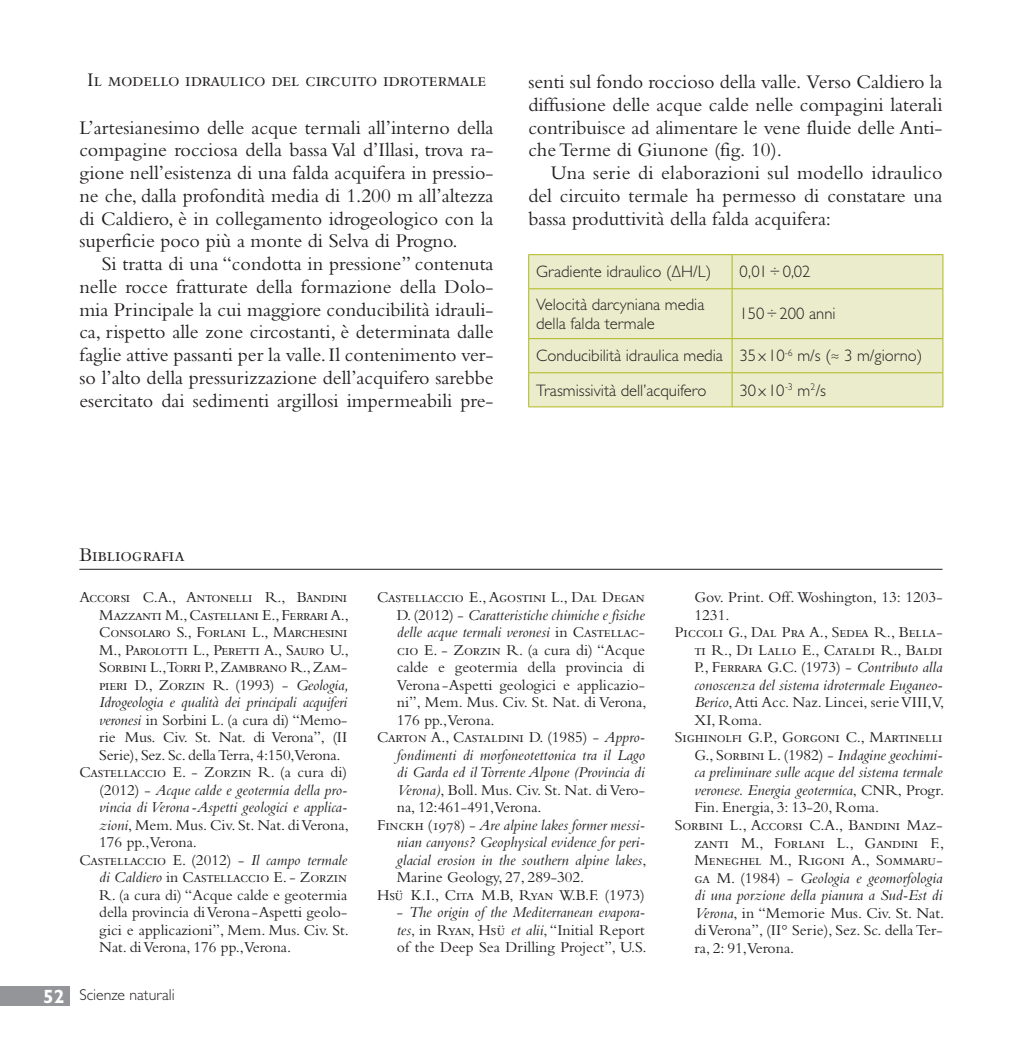
<style>
.page{position:relative;width:1017px;height:1042px;background:#fff}
.page>*{position:absolute;margin:0;border:0;box-sizing:border-box;transform-origin:0 0}
.t1{font:20.12px/22.8px "Bembo Std";color:#231f20;text-align:justify}
.t2{font:20.12px "Bembo SC";letter-spacing:-.015em;color:#231f20}
.t3{font:300 16.62px/19.2px "Gill Sans Std";color:#231f20}
.t4{font:15.75px/17.5px "Bembo Std";letter-spacing:-.01em;color:#231f20;text-align:justify}
.t5{font:italic 15.75px "Bembo Std";color:#231f20}
.t6{font:15.75px "Bembo Std";letter-spacing:-.03em;color:#231f20}
.t7{font:15.75px "Bembo Std";letter-spacing:-.04em;color:#231f20}
.t8{font:300 15.75px "Gill Sans Std";color:#231f20}
.s1{font-style:italic}
.s2{font-style:normal}
.s3{font-weight:700;font-size:19.25px;color:#fff}
.s4{font-family:"Bembo SC"}
</style>
<div class="page">
<div style="left:0;top:986px;width:69px;height:20px;background:#939598"></div>
<hr style="left:79px;top:569px;width:864px;height:1px;background:#231f20">
<div style="left:529px;top:255px;width:414px;height:151px;background:#eaeccc"></div>
<hr style="left:528px;top:254px;width:204px;height:1px;background:#b0b91d">
<hr style="left:528px;top:255px;width:1px;height:33px;background:#b0b91d">
<hr style="left:732px;top:254px;width:211px;height:1px;background:#b0b91d">
<hr style="left:732px;top:255px;width:1px;height:33px;background:#b0b91d">
<hr style="left:943px;top:255px;width:1px;height:33px;background:#b0b91d">
<hr style="left:528px;top:288px;width:204px;height:1px;background:#b0b91d">
<hr style="left:528px;top:289px;width:1px;height:49px;background:#b0b91d">
<hr style="left:732px;top:288px;width:211px;height:1px;background:#b0b91d">
<hr style="left:732px;top:289px;width:1px;height:49px;background:#b0b91d">
<hr style="left:943px;top:289px;width:1px;height:49px;background:#b0b91d">
<hr style="left:528px;top:338px;width:204px;height:1px;background:#b0b91d">
<hr style="left:528px;top:339px;width:1px;height:33px;background:#b0b91d">
<hr style="left:732px;top:338px;width:211px;height:1px;background:#b0b91d">
<hr style="left:732px;top:339px;width:1px;height:33px;background:#b0b91d">
<hr style="left:943px;top:339px;width:1px;height:33px;background:#b0b91d">
<hr style="left:528px;top:372px;width:204px;height:1px;background:#b0b91d">
<hr style="left:528px;top:373px;width:1px;height:33px;background:#b0b91d">
<hr style="left:732px;top:372px;width:211px;height:1px;background:#b0b91d">
<hr style="left:732px;top:373px;width:1px;height:33px;background:#b0b91d">
<hr style="left:943px;top:373px;width:1px;height:33px;background:#b0b91d">
<hr style="left:528px;top:406px;width:415px;height:1px;background:#b0b91d">
<p class="t2" style="left:87px;top:72px;width:400px">Il modello idraulico del circuito idrotermale</p>
<p class="t1" style="left:79px;top:118px;width:416px">L’artesianesimo delle acque termali all’interno della compagine rocciosa della bassa Val d’Illasi, trova ra&shy;gione nell’esistenza di una falda acquifera in pressio&shy;ne che, dalla profondità media di 1.200 m all’altezza di Caldiero, è in collegamento idrogeologico con la superficie poco più a monte di Selva di Progno.</p>
<p class="t1" style="left:79px;top:254px;width:416px;text-indent:22px">Si tratta di una “condotta in pressione” contenuta nelle rocce fratturate della formazione della Dolo&shy;mia Principale la cui maggiore conducibilità idrauli&shy;ca, rispetto alle zone circostanti, è determinata dalle faglie attive passanti per la valle. Il contenimento ver&shy;so l’alto della pressurizzazione dell’acquifero sarebbe esercitato dai sedimenti argillosi impermeabili pre-</p>
<p class="t1" style="left:528px;top:72px;width:416px">senti sul fondo roccioso della valle. Verso Caldiero la diffusione delle acque calde nelle compagini laterali contribuisce ad alimentare le vene fluide delle Anti&shy;che Terme di Giunone (fig. 10).</p>
<p class="t1" style="left:528px;top:163px;width:416px;text-indent:22px">Una serie di elaborazioni sul modello idraulico del circuito termale ha permesso di constatare una bassa produttività della falda acquifera:</p>
<p class="t3" style="left:536px;top:264px;width:177px">Gradiente idraulico (∆H/L)</p>
<p class="t3" style="left:739px;top:264px;width:73px">0,01 ÷ 0,02</p>
<p class="t3" style="left:536px;top:296px;width:170px">Velocità darcyniana media della falda termale</p>
<p class="t3" style="left:739px;top:306px;width:98px">150 ÷ 200 anni</p>
<p class="t3" style="left:536px;top:340px;width:388px;line-height:34.1px">Conducibilità idraulica media 35 x 10<sup>-6</sup> m/s (≈ 3 m/giorno)<br>Trasmissività dell’acquifero</p>
<p class="t3" style="left:739px;top:382px;width:88px">30 x 10<sup>-3</sup> m<sup>2</sup>/s</p>
<p class="t2" style="left:79px;top:548px;width:107px">Bibliografia</p>
<p class="t6" style="left:79px;top:592px;width:269px">Accorsi C.A., Antonelli R., Bandini</p>
<p class="t6" style="left:99px;top:609px;width:251px">Mazzanti M., Castellani E., Ferrari A.,</p>
<p class="t6" style="left:99px;top:627px;width:250px">Consolaro S., Forlani L., Marchesini</p>
<p class="t6" style="left:99px;top:644px;width:251px">M., Parolotti L., Peretti A., Sauro U.,</p>
<p class="t6" style="left:99px;top:662px;width:250px">Sorbini L.,Torri P., Zambrano R., Zam-</p>
<p class="t4" style="left:99px;top:678px;width:251px">pieri D., Zorzin R. (1993) - <span class="s1">Geologia,</span></p>
<p class="t5" style="left:99px;top:697px;width:250px">Idrogeologia e qualità dei principali acquiferi</p>
<p class="t4" style="left:99px;top:713px;width:250px"><span class="s1">veronesi</span> in Sorbini L. (a cura di) “Memo-</p>
<p class="t4" style="left:99px;top:730px;width:250px">rie Mus. Civ. St. Nat. di Verona”, (II</p>
<p class="t4" style="left:99px;top:748px;width:243px">Serie), Sez. Sc. della Terra, 4:150,Verona.</p>
<p class="t4" style="left:79px;top:765px;width:269px">Castellaccio E. - Zorzin R. (a cura di)</p>
<p class="t5" style="left:99px;top:784px;width:250px"><span class="s2">(2012) -</span> Acque calde e geotermia della pro-</p>
<p class="t5" style="left:99px;top:802px;width:250px">vincia di Verona - Aspetti geologici e applica-</p>
<p class="t4" style="left:99px;top:818px;width:251px"><span class="s1">zioni</span>, Mem. Mus. Civ. St. Nat. di Verona,</p>
<p class="t4" style="left:99px;top:835px;width:99px">176 pp.,Verona.</p>
<p class="t4" style="left:79px;top:853px;width:269px">Castellaccio E. (2012) - <span class="s1">Il campo termale</span></p>
<p class="t4" style="left:99px;top:870px;width:250px"><span class="s1">di Caldiero</span> in Castellaccio E. - Zorzin</p>
<p class="t4" style="left:99px;top:888px;width:250px">R. (a cura di) “Acque calde e geotermia</p>
<p class="t4" style="left:99px;top:905px;width:250px">della provincia di Verona - Aspetti geolo-</p>
<p class="t4" style="left:99px;top:923px;width:251px">gici e applicazioni”, Mem. Mus. Civ. St.</p>
<p class="t4" style="left:99px;top:940px;width:194px">Nat. di Verona, 176 pp.,Verona.</p>
<p class="t8" style="left:43px;top:989px;width:133px"><span class="s3">52</span> Scienze naturali</p>
<p class="t4" style="left:377px;top:590px;width:269px">Castellaccio E., Agostini L., Dal Degan</p>
<p class="t5" style="left:397px;top:609px;width:250px"><span class="s2">D. (2012) -</span> Caratteristiche chimiche e fisiche</p>
<p class="t5" style="left:397px;top:627px;width:250px">delle acque termali veronesi <span class="s2">in Castellac-</span></p>
<p class="t4" style="left:397px;top:643px;width:250px">cio E. - Zorzin R. (a cura di) “Acque</p>
<p class="t4" style="left:397px;top:660px;width:250px">calde e geotermia della provincia di</p>
<p class="t4" style="left:397px;top:678px;width:250px">Verona - Aspetti geologici e applicazio-</p>
<p class="t4" style="left:397px;top:695px;width:251px">ni”, Mem. Mus. Civ. St. Nat. di Verona,</p>
<p class="t4" style="left:397px;top:713px;width:99px">176 pp.,Verona.</p>
<p class="t6" style="left:377px;top:732px;width:269px">Carton A., Castaldini D. (1985) - <span class="s1">Appro-</span></p>
<p class="t5" style="left:397px;top:749px;width:250px">fondimenti di morfoneotettonica tra il Lago</p>
<p class="t5" style="left:397px;top:767px;width:250px">di Garda ed il Torrente Alpone (Provincia di</p>
<p class="t4" style="left:397px;top:783px;width:250px"><span class="s1">Verona)</span>, Boll. Mus. Civ. St. Nat. di Vero-</p>
<p class="t4" style="left:397px;top:800px;width:146px">na, 12:461-491,Verona.</p>
<p class="t5" style="left:377px;top:819px;width:269px"><span class="s2">Finckh (1978) -</span> Are alpine lakes former messi-</p>
<p class="t5" style="left:397px;top:837px;width:250px">nian canyons? Geophysical evidence for peri-</p>
<p class="t5" style="left:397px;top:854px;width:251px">glacial erosion in the southern alpine lakes<span class="s2">,</span></p>
<p class="t4" style="left:397px;top:870px;width:189px">Marine Geology, 27, 289-302.</p>
<p class="t7" style="left:377px;top:889px;width:269px">Hsü K.I., Cita M.B, Ryan W.B.F. (1973)</p>
<p class="t4" style="left:397px;top:905px;width:251px">- <span class="s1">The origin of the Mediterranean evapora&shy;tes</span>, in <span class="s4">Ryan, Hsü</span> <span class="s1">et alii</span>, “Initial Report of the Deep Sea Drilling Project”, U.S.</p>
<p class="t4" style="left:694px;top:590px;width:250px">Gov. Print. Off. Woshington, 13: 1203-</p>
<p class="t4" style="left:694px;top:608px;width:36px">1231.</p>
<p class="t4" style="left:675px;top:625px;width:269px">Piccoli G., Dal Pra A., Sedea R., Bella-</p>
<p class="t4" style="left:694px;top:643px;width:250px">ti R., Di Lallo E., Cataldi R., Baldi</p>
<p class="t6" style="left:694px;top:662px;width:250px">P., Ferrara G.C. (1973) - <span class="s1">Contributo alla</span></p>
<p class="t5" style="left:694px;top:679px;width:250px">conoscenza del sistema idrotermale Euganeo-</p>
<p class="t4" style="left:694px;top:695px;width:251px"><span class="s1">Berico</span>, Atti Acc. Naz. Lincei, serie VIII,V,</p>
<p class="t4" style="left:694px;top:713px;width:69px">XI, Roma.</p>
<p class="t4" style="left:675px;top:730px;width:269px">Sighinolfi G.P., Gorgoni C., Martinelli</p>
<p class="t4" style="left:694px;top:748px;width:250px">G., Sorbini L. (1982) - <span class="s1">Indagine geochimi-</span></p>
<p class="t5" style="left:694px;top:767px;width:250px">ca preliminare sulle acque del sistema termale</p>
<p class="t5" style="left:694px;top:784px;width:251px">veronese. Energia geotermica<span class="s2">, CNR, Progr.</span></p>
<p class="t4" style="left:694px;top:800px;width:186px">Fin. Energia, 3: 13-20, Roma.</p>
<p class="t4" style="left:675px;top:818px;width:269px">Sorbini L., Accorsi C.A., Bandini Maz-</p>
<p class="t4" style="left:694px;top:835px;width:251px">zanti M., Forlani L., Gandini F.,</p>
<p class="t4" style="left:694px;top:853px;width:250px">Meneghel M., Rigoni A., Sommaru-</p>
<p class="t5" style="left:694px;top:872px;width:250px"><span class="s2">ga M. (1984) -</span> Geologia e geomorfologia</p>
<p class="t5" style="left:694px;top:889px;width:250px">di una porzione della pianura a Sud-Est di</p>
<p class="t4" style="left:694px;top:905px;width:251px"><span class="s1">Verona</span>, in “Memorie Mus. Civ. St. Nat.</p>
<p class="t4" style="left:694px;top:923px;width:250px">di Verona”, (II° Serie), Sez. Sc. della Ter-</p>
<p class="t4" style="left:694px;top:940px;width:101px">ra, 2: 91,Verona.</p>
</div>
